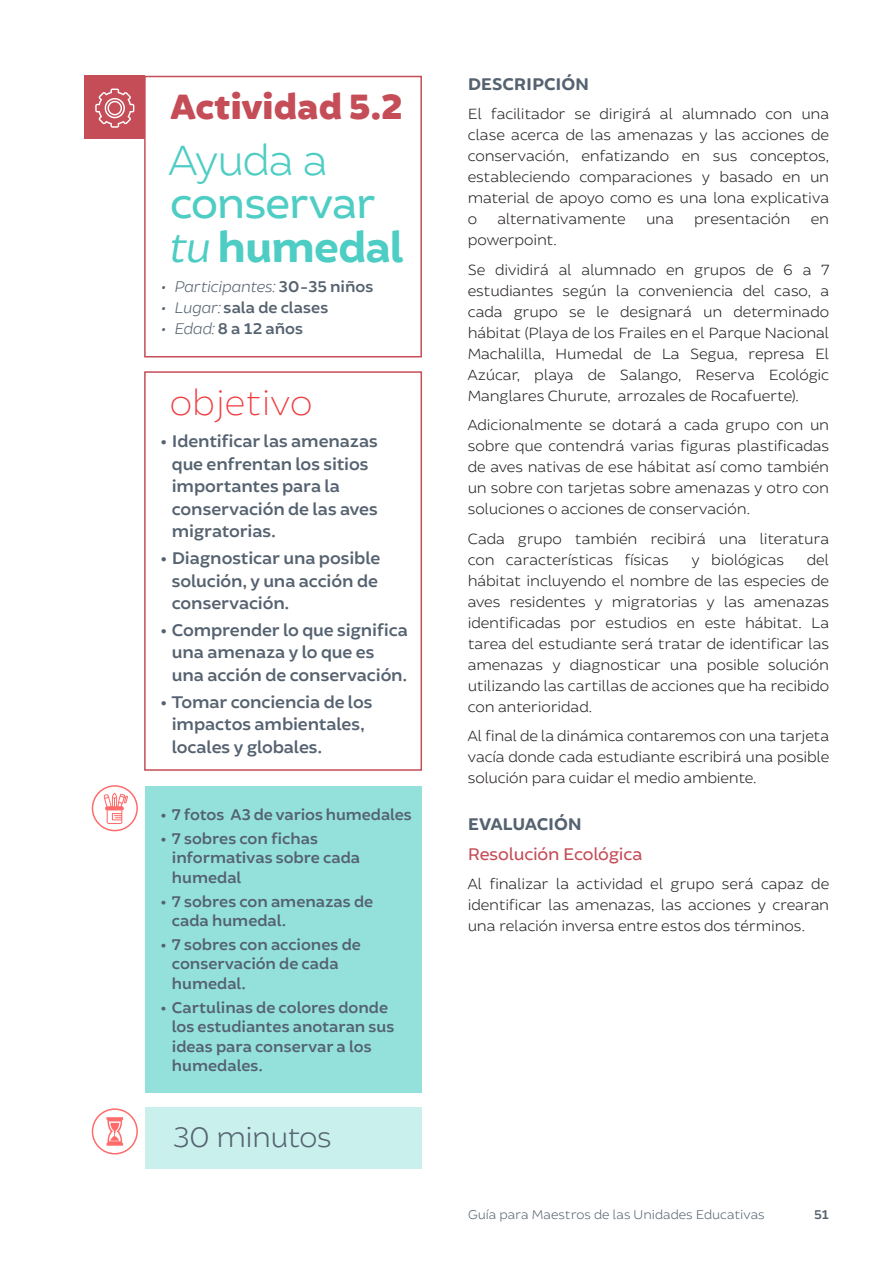
<style>
.page{position:relative;width:893px;height:1263px;background:#fff}
.page>*{position:absolute;margin:0;border:0;box-sizing:border-box;transform-origin:0 0}
.t1{font:45px/43.5px "Brocha";letter-spacing:-.025em;color:#4ecdc4}
.t2{font:300 45px "Brocha";letter-spacing:-.03em;color:#4ecdc4}
.t3{font:900 37.5px "Brocha";color:#c44d58}
.t4{font:100 37.5px "Brocha";color:#ee3b3d}
.t5{font:300 30px "Brocha";letter-spacing:-.025em;color:#556270}
.t6{font:600 18px/22.5px "Brocha";letter-spacing:-.01em;color:#556270}
.t7{font:700 18px "Brocha";letter-spacing:-.015em;color:#556270}
.t8{font:18px "Brocha";letter-spacing:-.01em;color:#c44d58}
.t9{font:600 16.5px/19.5px "Brocha";color:#556270}
.t10{font:italic 300 16.5px "Brocha";letter-spacing:-.01em;color:#556270}
.t11{font:300 15.75px/21px "Brocha";letter-spacing:-.01em;color:#231f20;text-align:justify}
.t12{font:300 13.5px "Brocha";color:#556270}
.t13{font:600 13.5px "Brocha";color:#556270}
.s1{font-style:italic}
.s2{font-weight:700}
.s3{font-weight:600;font-style:normal}
.s4{font-weight:300;font-style:italic}
</style>
<div class="page">
<div style="left:85px;top:76px;width:60px;height:63px;background:#c44d58"></div>
<div style="left:144px;top:76px;width:278px;height:281px;border:2px solid #c44d58"></div>
<div style="left:146px;top:786px;width:276px;height:307px;background:#94e1db"></div>
<div style="left:146px;top:1107px;width:276px;height:62px;background:#caf0ed"></div>
<div style="left:144px;top:371px;width:278px;height:400px;border:2px solid #c44d58"></div>
<div style="left:92px;top:785px;width:46px;height:46px;border:2px solid #ff6b6b;border-radius:50%"></div>
<div style="left:92px;top:1108px;width:46px;height:46px;border:2px solid #ff6b6b;border-radius:50%"></div>
<svg style="left:95px;top:89px;width:39px;height:39px"></svg>
<svg style="left:107px;top:1117px;width:16px;height:29px"></svg>
<svg style="left:104px;top:792px;width:24px;height:32px"></svg>
<h2 class="t3" style="left:170px;top:83px;width:235px">Actividad 5.2</h2>
<h1 class="t2" style="left:169px;top:133px;width:161px">Ayuda a</h1>
<h1 class="t1" style="left:167px;top:182px;width:238px">conservar <span class="s1">tu</span> <span class="s2">humedal</span></h1>
<p class="t10" style="left:161px;top:277px;width:214px">• Participantes: <span class="s3">30-35 niños</span></p>
<p class="t9" style="left:161px;top:298px;width:169px"><span class="s4">• Lugar:</span> sala de clases</p>
<p class="t9" style="left:161px;top:319px;width:143px"><span class="s4">• Edad:</span> 8 a 12 años</p>
<h2 class="t4" style="left:170px;top:380px;width:144px">objetivo</h2>
<p class="t6" style="left:172px;top:431px;width:208px;text-indent:-11px">• Identificar las amenazas que enfrentan los sitios importantes para la conservación de las aves migratorias.</p>
<p class="t6" style="left:172px;top:547px;width:210px;text-indent:-11px">•Diagnosticar una posible solución, y una acción de conservación.</p>
<p class="t6" style="left:172px;top:619px;width:238px;text-indent:-11px">•Comprender lo que significa una amenaza y lo que es una acción de conservación.</p>
<p class="t6" style="left:172px;top:691px;width:202px;text-indent:-11px">•Tomar conciencia de los impactos ambientales, locales y globales.</p>
<p class="t9" style="left:161px;top:805px;width:252px">• 7 fotos A3 de varios humedales</p>
<p class="t9" style="left:172px;top:829px;width:190px;text-indent:-11px">• 7 sobres con fichas informativas sobre cada humedal</p>
<p class="t9" style="left:172px;top:892px;width:203px;text-indent:-11px">• 7 sobres con amenazas de cada humedal.</p>
<p class="t9" style="left:172px;top:935px;width:190px;text-indent:-11px">• 7 sobres con acciones de conservación de cada humedal.</p>
<p class="t9" style="left:172px;top:998px;width:224px;text-indent:-11px">• Cartulinas de colores donde los estudiantes anotaran sus ideas para conservar a los humedales.</p>
<h3 class="t5" style="left:173px;top:1120px;width:160px">30 minutos</h3>
<p class="t7" style="left:468px;top:73px;width:123px">DESCRIPCIÓN</p>
<p class="t11" style="left:468px;top:104px;width:363px">El facilitador se dirigirá al alumnado con una clase acerca de las amenazas y las acciones de conservación, enfatizando en sus conceptos, estableciendo comparaciones y basado en un material de apoyo como es una lona explicativa o</p>
<p class="t11" style="left:497px;top:209px;width:130px">alternativamente</p>
<p class="t11" style="left:646px;top:209px;width:29px">una</p>
<p class="t11" style="left:694px;top:209px;width:98px">presentación</p>
<p class="t11" style="left:811px;top:209px;width:20px">en</p>
<p class="t11" style="left:468px;top:225px;width:363px;line-height:29.5px">powerpoint.<br>Se dividirá al alumnado en grupos de 6 a 7</p>
<p class="t11" style="left:468px;top:280px;width:363px">estudiantes según la conveniencia del caso, a cada grupo se le designará un determinado hábitat (Playa de los Frailes en el Parque Nacional Machalilla, Humedal de La Segua, represa El Azúcar, playa de Salango, Reserva Ecológic Manglares Churute, arrozales de Rocafuerte).</p>
<p class="t11" style="left:468px;top:415px;width:363px">Adicionalmente se dotará a cada grupo con un sobre que contendrá varias figuras plastificadas de aves nativas de ese hábitat así como también un sobre con tarjetas sobre amenazas y otro con soluciones o acciones de conservación.</p>
<p class="t11" style="left:468px;top:528px;width:363px">Cada grupo también recibirá una literatura con características físicas</p>
<p class="t11" style="left:692px;top:549px;width:94px">y biológicas</p>
<p class="t11" style="left:468px;top:549px;width:363px;text-indent:339px">del hábitat incluyendo el nombre de las especies de aves residentes y migratorias y las amenazas identificadas por estudios en este hábitat. La tarea del estudiante será tratar de identificar las amenazas y diagnosticar una posible solución utilizando las cartillas de acciones que ha recibido con anterioridad.</p>
<p class="t11" style="left:468px;top:726px;width:363px">Al final de la dinámica contaremos con una tarjeta vacía donde cada estudiante escribirá una posible solución para cuidar el medio ambiente.</p>
<p class="t7" style="left:468px;top:812px;width:116px">EVALUACIÓN</p>
<p class="t8" style="left:468px;top:843px;width:176px">Resolución Ecológica</p>
<p class="t11" style="left:468px;top:873px;width:363px">Al finalizar la actividad el grupo será capaz de identificar las amenazas, las acciones y crearan una relación inversa entre estos dos términos.</p>
<p class="t12" style="left:468px;top:1206px;width:298px">Guía para Maestros de las Unidades Educativas</p>
<p class="t13" style="left:814px;top:1206px;width:17px">51</p>
</div>
